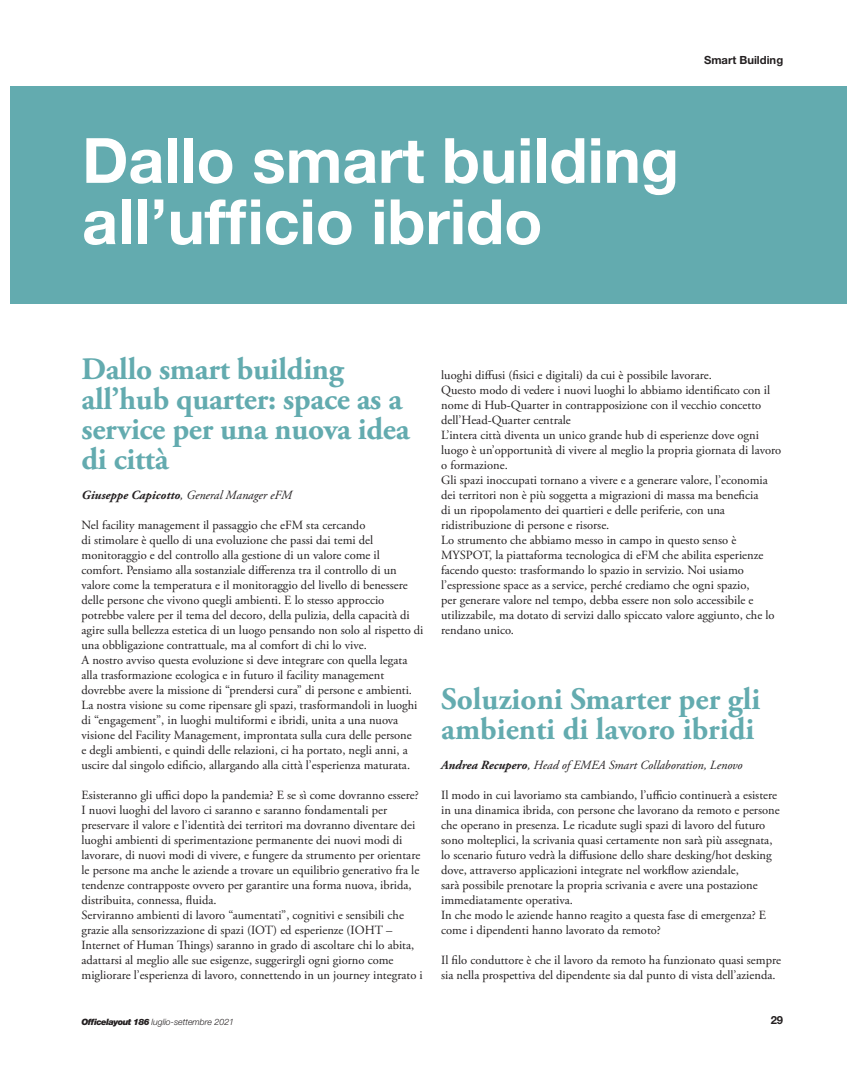
<style>
.page{position:relative;width:847px;height:1074px;background:#fff}
.page>*{position:absolute;margin:0;border:0;box-sizing:border-box;transform-origin:0 0}
.t1{font:700 62.5px/61.2px "Helvetica Neue";color:#fff}
.t2{font:700 31.25px/30px "Adobe Garamond Pro";letter-spacing:-.01em;color:#63abaf}
.t3{font:12.5px/15px "Adobe Garamond Pro";color:#231f20}
.t4{font:italic 12.5px "Adobe Garamond Pro";color:#231f20}
.t5{font:700 11.25px "Helvetica Neue";color:#231f20}
.t6{font:italic 300 8.75px "Helvetica Neue";color:#231f20}
.s1{font-weight:700}
.s2{font-weight:900}
</style>
<div class="page">
<div style="left:11px;top:87px;width:836px;height:217px;background:#63abaf"></div>
<h1 class="t1" style="left:82px;top:129px;width:598px">Dallo smart building all’ufficio ibrido</h1>
<p class="t5" style="left:704px;top:53px;width:81px">Smart Building</p>
<h2 class="t2" style="left:81px;top:354px;width:330px">Dallo smart building all’hub quarter: space as a service per una nuova idea di città</h2>
<p class="t4" style="left:81px;top:487px;width:212px"><span class="s1">Giuseppe Capicotto</span>, General Manager eFM</p>
<p class="t3" style="left:81px;top:518px;width:343px">Nel facility management il passaggio che eFM sta cercando<br>di stimolare è quello di una evoluzione che passi dai temi del monitoraggio e del controllo alla gestione di un valore come il comfort. Pensiamo alla sostanziale differenza tra il controllo di un valore come la temperatura e il monitoraggio del livello di benessere delle persone che vivono quegli ambienti. E lo stesso approccio potrebbe valere per il tema del decoro, della pulizia, della capacità di agire sulla bellezza estetica di un luogo pensando non solo al rispetto di una obbligazione contrattuale, ma al comfort di chi lo vive.<br>A nostro avviso questa evoluzione si deve integrare con quella legata alla trasformazione ecologica e in futuro il facility management dovrebbe avere la missione di “prendersi cura” di persone e ambienti.<br>La nostra visione su come ripensare gli spazi, trasformandoli in luoghi di “engagement”, in luoghi multiformi e ibridi, unita a una nuova visione del Facility Management, improntata sulla cura delle persone<br>e degli ambienti, e quindi delle relazioni, ci ha portato, negli anni, a uscire dal singolo edificio, allargando alla città l’esperienza maturata.</p>
<p class="t3" style="left:81px;top:788px;width:343px">Esisteranno gli uffici dopo la pandemia? E se sì come dovranno essere?<br>I nuovi luoghi del lavoro ci saranno e saranno fondamentali per preservare il valore e l’identità dei territori ma dovranno diventare dei luoghi ambienti di sperimentazione permanente dei nuovi modi di lavorare, di nuovi modi di vivere, e fungere da strumento per orientare le persone ma anche le aziende a trovare un equilibrio generativo fra le tendenze contrapposte ovvero per garantire una forma nuova, ibrida, distribuita, connessa, fluida.<br>Serviranno ambienti di lavoro “aumentati”, cognitivi e sensibili che grazie alla sensorizzazione di spazi (IOT) ed esperienze (IOHT – Internet of Human Things) saranno in grado di ascoltare chi lo abita, adattarsi al meglio alle sue esigenze, suggerirgli ogni giorno come migliorare l’esperienza di lavoro, connettendo in un journey integrato i</p>
<p class="t3" style="left:441px;top:368px;width:341px">luoghi diffusi (fisici e digitali) da cui è possibile lavorare.<br>Questo modo di vedere i nuovi luoghi lo abbiamo identificato con il nome di Hub-Quarter in contrapposizione con il vecchio concetto dell’Head-Quarter centrale<br>L’intera città diventa un unico grande hub di esperienze dove ogni luogo è un’opportunità di vivere al meglio la propria giornata di lavoro o formazione.<br>Gli spazi inoccupati tornano a vivere e a generare valore, l’economia dei territori non è più soggetta a migrazioni di massa ma beneficia<br>di un ripopolamento dei quartieri e delle periferie, con una ridistribuzione di persone e risorse.<br>Lo strumento che abbiamo messo in campo in questo senso è MYSPOT, la piattaforma tecnologica di eFM che abilita esperienze facendo questo: trasformando lo spazio in servizio. Noi usiamo l’espressione space as a service, perché crediamo che ogni spazio,<br>per generare valore nel tempo, debba essere non solo accessibile e utilizzabile, ma dotato di servizi dallo spiccato valore aggiunto, che lo rendano unico.</p>
<h2 class="t2" style="left:441px;top:684px;width:321px">Soluzioni Smarter per gli ambienti di lavoro ibridi</h2>
<p class="t4" style="left:441px;top:757px;width:303px"><span class="s1">Andrea Recupero</span>, Head of EMEA Smart Collaboration, Lenovo</p>
<p class="t3" style="left:441px;top:788px;width:340px">Il modo in cui lavoriamo sta cambiando, l’ufficio continuerà a esistere in una dinamica ibrida, con persone che lavorano da remoto e persone che operano in presenza. Le ricadute sugli spazi di lavoro del futuro sono molteplici, la scrivania quasi certamente non sarà più assegnata, lo scenario futuro vedrà la diffusione dello share desking/hot desking dove, attraverso applicazioni integrate nel workflow aziendale,<br>sarà possibile prenotare la propria scrivania e avere una postazione immediatamente operativa.<br>In che modo le aziende hanno reagito a questa fase di emergenza? E come i dipendenti hanno lavorato da remoto?</p>
<p class="t3" style="left:441px;top:953px;width:341px">Il filo conduttore è che il lavoro da remoto ha funzionato quasi sempre sia nella prospettiva del dipendente sia dal punto di vista dell’azienda.</p>
<p class="t6" style="left:81px;top:1016px;width:154px"><span class="s2">Officelayout 186</span> luglio-settembre 2021</p>
<p class="t5" style="left:771px;top:1012px;width:14px">29</p>
</div>
